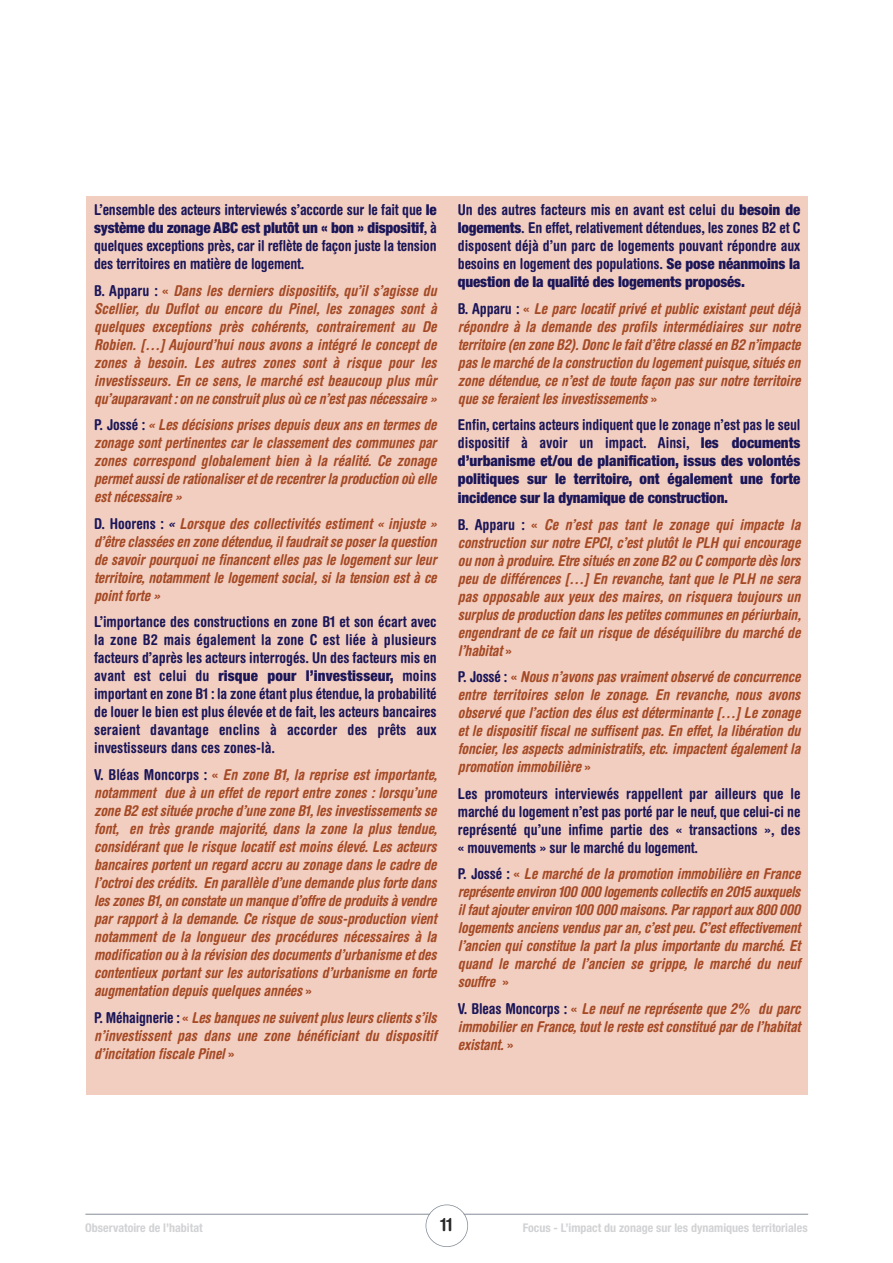
<style>
.page{position:relative;width:893px;height:1263px;background:#fff}
.page>*{position:absolute;margin:0;border:0;box-sizing:border-box;transform-origin:0 0}
.t1{font:700 condensed 18px "Helvetica Rounded LT Std";color:#272627}
.t2{font:italic 700 condensed 15px/18px "Helvetica Rounded LT Std";letter-spacing:-.01em;color:#a54a25;text-align:justify}
.t3{font:700 condensed 15px/18px "Helvetica Rounded LT Std";letter-spacing:-.01em;color:#1b1658;text-align:justify}
.t4{font:900 condensed 15px/18.1px "Helvetica Neue LT Std";letter-spacing:-.01em;color:#1b1658;text-align:justify}
.t5{font:900 condensed 15px "Helvetica Neue LT Std";letter-spacing:.01em;color:#1b1658}
.t6{font:700 condensed 12px "Helvetica Neue";color:#d1d2d4}
.s1{font-family:"Helvetica Neue LT Std";font-weight:900}
.s2{font-family:"Helvetica Rounded LT Std";font-weight:700}
.s3{font-style:normal;color:#1b1658}
.s4{font-style:normal}
.s5{color:#1b1658}
</style>
<div class="page">
<hr style="left:85px;top:1214px;width:723px;height:1px;background:#838d96">
<div style="left:426px;top:1205px;width:41px;height:41px;background:#fff;border-radius:50%"></div>
<div style="left:426px;top:1204px;width:42px;height:43px;border:2px solid #838d96;border-radius:50%"></div>
<div style="left:87px;top:196px;width:721px;height:898px;background:#f2cec0"></div>
<p class="t3" style="left:94px;top:202px;width:344px">L’ensemble des acteurs interviewés s’accorde sur le fait que <span class="s1">le</span></p>
<p class="t4" style="left:94px;top:220px;width:344px">système du zonage ABC est plutôt un « bon » dispositif<span class="s2">, à</span></p>
<p class="t3" style="left:94px;top:238px;width:344px">quelques exceptions près, car il reflète de façon juste la tension des territoires en matière de logement.</p>
<p class="t2" style="left:94px;top:283px;width:344px"><span class="s3">B. Apparu :</span> <span class="s4">«</span> Dans les derniers dispositifs, qu’il s’agisse du Scellier, du Duflot ou encore du Pinel, les zonages sont à quelques exceptions près cohérents, contrairement au De Robien. […] Aujourd’hui nous avons a intégré le concept de zones à besoin. Les autres zones sont à risque pour les investisseurs. En ce sens, le marché est beaucoup plus mûr qu’auparavant : on ne construit plus où ce n’est pas nécessaire »</p>
<p class="t2" style="left:94px;top:417px;width:344px"><span class="s3">P. Jossé :</span> « Les décisions prises depuis deux ans en termes de zonage sont pertinentes car le classement des communes par zones correspond globalement bien à la réalité. Ce zonage permet aussi de rationaliser et de recentrer la production où elle est nécessaire »</p>
<p class="t2" style="left:94px;top:516px;width:344px"><span class="s3">D. Hoorens :</span> <span class="s5">«</span> Lorsque des collectivités estiment « injuste » d’être classées en zone détendue, il faudrait se poser la question de savoir pourquoi ne financent elles pas le logement sur leur territoire, notamment le logement social, si la tension est à ce point forte »</p>
<p class="t3" style="left:94px;top:614px;width:344px">L’importance des constructions en zone B1 et son écart avec la zone B2 mais également la zone C est liée à plusieurs facteurs d’après les acteurs interrogés. Un des facteurs mis en</p>
<p class="t5" style="left:94px;top:670px;width:344px"><span class="s2">avant est celui du</span> risque pour l’investisseur, <span class="s2">moins</span></p>
<p class="t3" style="left:94px;top:687px;width:344px">important en zone B1 : la zone étant plus étendue, la probabilité de louer le bien est plus élevée et de fait, les acteurs bancaires seraient davantage enclins à accorder des prêts aux investisseurs dans ces zones-là.</p>
<p class="t2" style="left:94px;top:767px;width:345px"><span class="s3">V. Bléas Moncorps :</span> <span class="s4">«</span> En zone B1, la reprise est importante, notamment due à un effet de report entre zones : lorsqu’une zone B2 est située proche d’une zone B1, les investissements se font, en très grande majorité, dans la zone la plus tendue, considérant que le risque locatif est moins élevé. Les acteurs bancaires portent un regard accru au zonage dans le cadre de l’octroi des crédits. En parallèle d’une demande plus forte dans les zones B1, on constate un manque d’offre de produits à vendre par rapport à la demande. Ce risque de sous-production vient notamment de la longueur des procédures nécessaires à la modification ou à la révision des documents d’urbanisme et des contentieux portant sur les autorisations d’urbanisme en forte augmentation depuis quelques années <span class="s4">»</span></p>
<p class="t2" style="left:94px;top:1010px;width:344px"><span class="s3">P. Méhaignerie :</span> <span class="s4">«</span> Les banques ne suivent plus leurs clients s’ils n’investissent pas dans une zone bénéficiant du dispositif d’incitation fiscale Pinel <span class="s4">»</span></p>
<p class="t3" style="left:458px;top:202px;width:344px">Un des autres facteurs mis en avant est celui du <span class="s1">besoin de logements</span>. En effet, relativement détendues, les zones B2 et C disposent déjà d’un parc de logements pouvant répondre aux besoins en logement des populations. <span class="s1">Se pose néanmoins la</span></p>
<p class="t4" style="left:458px;top:274px;width:289px">question de la qualité des logements proposés.</p>
<p class="t2" style="left:458px;top:301px;width:344px"><span class="s3">B. Apparu :</span> <span class="s4">«</span> Le parc locatif privé et public existant peut déjà répondre à la demande des profils intermédiaires sur notre territoire (en zone B2). Donc le fait d’être classé en B2 n’impacte pas le marché de la construction du logement puisque, situés en zone détendue, ce n’est de toute façon pas sur notre territoire que se feraient les investissements <span class="s4">»</span></p>
<p class="t3" style="left:458px;top:418px;width:344px">Enfin, certains acteurs indiquent que le zonage n’est pas le seul dispositif à avoir un impact. Ainsi, <span class="s1">les documents</span></p>
<p class="t4" style="left:458px;top:453px;width:344px">d’urbanisme et/ou de planification, issus des volontés politiques sur le territoire, ont également une forte incidence sur la dynamique de construction.</p>
<p class="t2" style="left:458px;top:517px;width:345px"><span class="s3">B. Apparu :</span> <span class="s4">«</span> Ce n’est pas tant le zonage qui impacte la construction sur notre EPCI, c’est plutôt le PLH qui encourage ou non à produire. Etre situés en zone B2 ou C comporte dès lors peu de différences […] En revanche, tant que le PLH ne sera pas opposable aux yeux des maires, on risquera toujours un surplus de production dans les petites communes en périurbain, engendrant de ce fait un risque de déséquilibre du marché de l’habitat <span class="s4">»</span></p>
<p class="t2" style="left:458px;top:669px;width:344px"><span class="s3">P. Jossé :</span> <span class="s4">«</span> Nous n’avons pas vraiment observé de concurrence entre territoires selon le zonage. En revanche, nous avons observé que l’action des élus est déterminante […] Le zonage et le dispositif fiscal ne suffisent pas. En effet, la libération du foncier, les aspects administratifs, etc. impactent également la promotion immobilière <span class="s4">»</span></p>
<p class="t3" style="left:458px;top:786px;width:344px">Les promoteurs interviewés rappellent par ailleurs que le marché du logement n’est pas porté par le neuf, que celui-ci ne représenté qu’une infime partie des « transactions », des « mouvements » sur le marché du logement.</p>
<p class="t2" style="left:458px;top:866px;width:344px"><span class="s3">P. Jossé :</span> <span class="s4">«</span> Le marché de la promotion immobilière en France représente environ 100 000 logements collectifs en 2015 auxquels il faut ajouter environ 100 000 maisons. Par rapport aux 800 000 logements anciens vendus par an, c’est peu. C’est effectivement l’ancien qui constitue la part la plus importante du marché. Et quand le marché de l’ancien se grippe, le marché du neuf souffre <span class="s4">»</span></p>
<p class="t2" style="left:458px;top:1001px;width:344px"><span class="s3">V. Bleas Moncorps :</span> <span class="s4">«</span> Le neuf ne représente que 2% du parc immobilier en France, tout le reste est constitué par de l’habitat existant. <span class="s4">»</span></p>
<p class="t6" style="left:85px;top:1218px;width:119px">Observatoire de l’habitat</p>
<p class="t1" style="left:440px;top:1218px;width:13px">11</p>
<p class="t6" style="left:523px;top:1218px;width:286px">Focus - L’impact du zonage sur les dynamiques territoriales</p>
</div>
